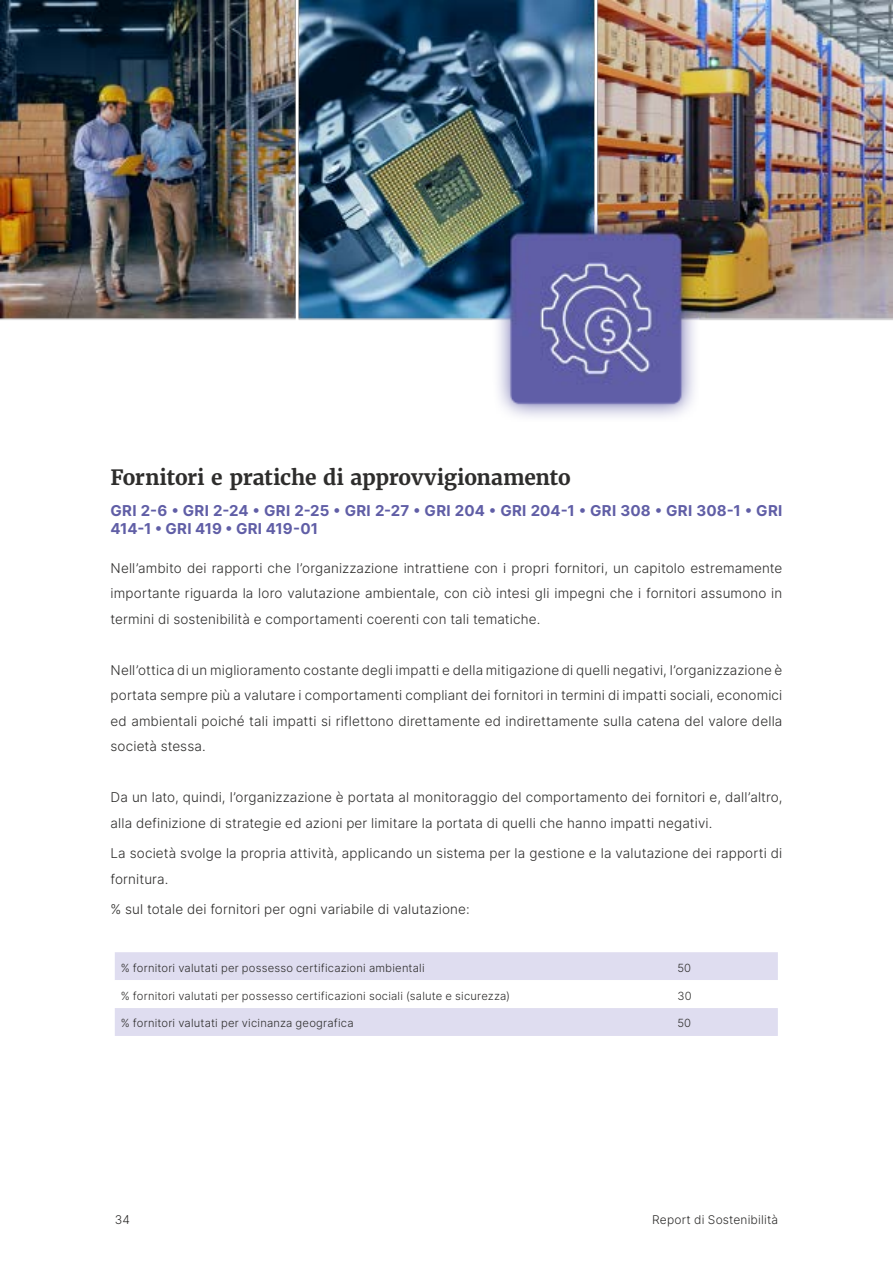
<style>
.page{position:relative;width:893px;height:1263px;background:#fff}
.page>*{position:absolute;margin:0;border:0;box-sizing:border-box;transform-origin:0 0}
.t1{font:700 21px "Merriweather";letter-spacing:-.015em;color:#2e2d2c}
.t2{font:700 15px/18px "Inter";letter-spacing:.02em;color:#605ea6}
.t3{font:300 13.5px/25.5px "Inter";letter-spacing:.01em;color:#2e2d2c;text-align:justify}
.t4{font:300 12px "Inter";letter-spacing:.015em;color:#2e2d2c}
.t5{font:300 11.25px "Inter";letter-spacing:.02em;color:#2e2d2c}
</style>
<div class="page">
<img style="left:0;top:0;width:893px;height:417px">
<div style="left:115px;top:952px;width:663px;height:84px;background:#dfddf0"></div>
<svg style="left:115px;top:980px;width:663px;height:28px"></svg>
<h1 class="t1" style="left:111px;top:464px;width:462px">Fornitori e pratiche di approvvigionamento</h1>
<p class="t2" style="left:111px;top:501px;width:673px">GRI 2-6 • GRI 2-24 • GRI 2-25 • GRI 2-27 • GRI 204 • GRI 204-1 • GRI 308 • GRI 308-1 • GRI<br>414-1 • GRI 419 • GRI 419-01</p>
<p class="t3" style="left:111px;top:555px;width:673px">Nell’ambito dei rapporti che l’organizzazione intrattiene con i propri fornitori, un capitolo estremamente importante riguarda la loro valutazione ambientale, con ciò intesi gli impegni che i fornitori assumono in termini di sostenibilità e comportamenti coerenti con tali tematiche.</p>
<p class="t3" style="left:111px;top:657px;width:673px">Nell’ottica di un miglioramento costante degli impatti e della mitigazione di quelli negativi, l’organizzazione è portata sempre più a valutare i comportamenti compliant dei fornitori in termini di impatti sociali, economici ed ambientali poiché tali impatti si riflettono direttamente ed indirettamente sulla catena del valore della società stessa.</p>
<p class="t3" style="left:111px;top:784px;width:673px">Da un lato, quindi, l’organizzazione è portata al monitoraggio del comportamento dei fornitori e, dall’altro, alla definizione di strategie ed azioni per limitare la portata di quelli che hanno impatti negativi.</p>
<p class="t3" style="left:111px;top:840px;width:673px">La società svolge la propria attività, applicando un sistema per la gestione e la valutazione dei rapporti di fornitura.</p>
<p class="t3" style="left:111px;top:896px;width:361px">% sul totale dei fornitori per ogni variabile di valutazione:</p>
<p class="t5" style="left:121px;top:959px;width:305px">% fornitori valutati per possesso certificazioni ambientali</p>
<p class="t5" style="left:677px;top:959px;width:15px">50</p>
<p class="t5" style="left:121px;top:987px;width:391px">% fornitori valutati per possesso certificazioni sociali (salute e sicurezza)</p>
<p class="t5" style="left:677px;top:987px;width:16px">30</p>
<p class="t5" style="left:121px;top:1015px;width:234px">% fornitori valutati per vicinanza geografica</p>
<p class="t5" style="left:677px;top:1015px;width:15px">50</p>
<p class="t4" style="left:115px;top:1211px;width:17px">34</p>
<p class="t4" style="left:652px;top:1211px;width:128px">Report di Sostenibilità</p>
</div>
